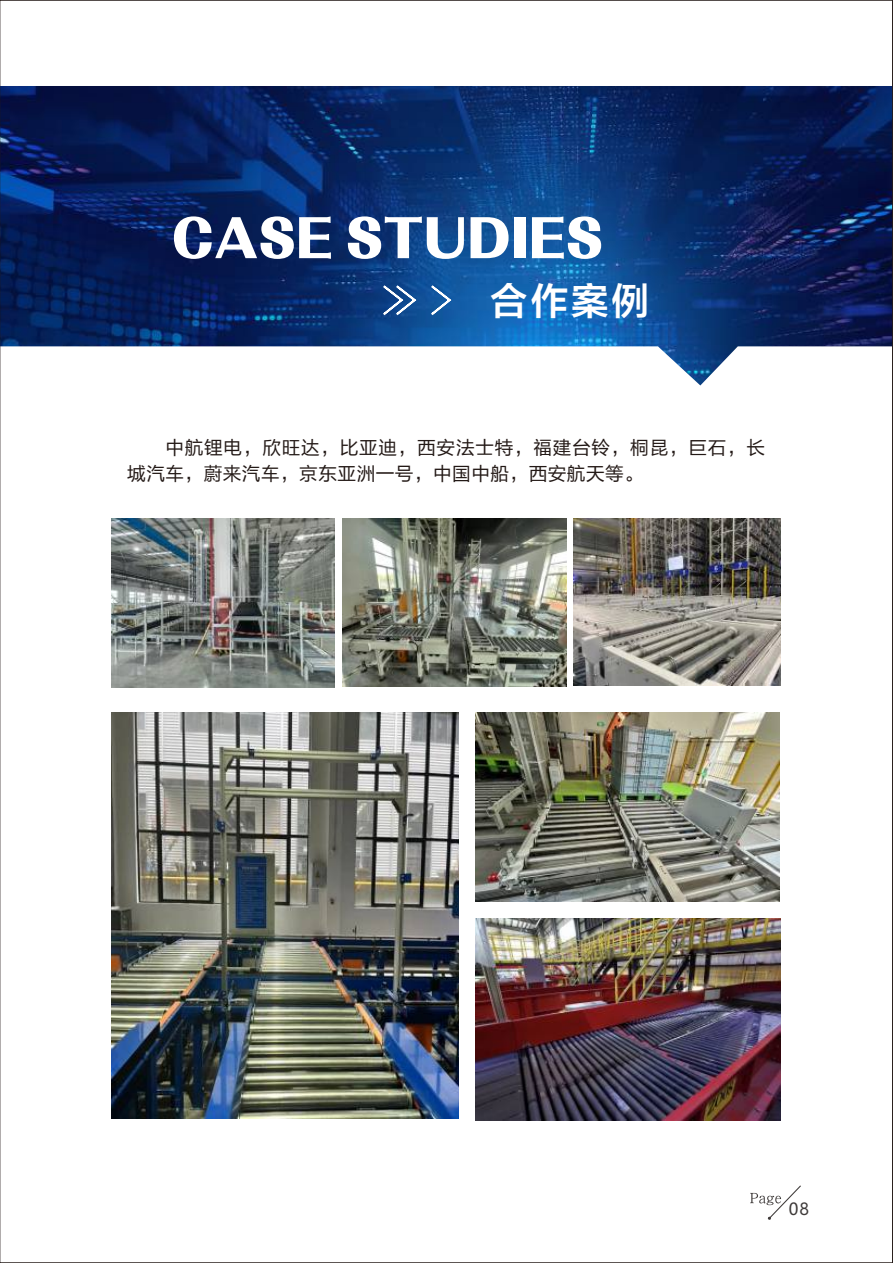
<style>
.page{position:relative;width:893px;height:1263px;background:#fff}
.page>*{position:absolute;margin:0;border:0;box-sizing:border-box;transform-origin:0 0}
.t1{font:50.4px "FZJTH";letter-spacing:.03em;color:#fff}
.t2{font:37.5px "FZLTZCHK GBK1 0";color:#fff}
.t3{font:18.6px/26.8px "FZLTHK GBK1 0";letter-spacing:.03em;color:#231916}
.t4{font:16.5px "Microsoft Ya Hei";color:#3e3a39}
</style>
<div class="page">
<img style="left:2px;top:86px;width:889px;height:299px">
<svg style="left:382px;top:284px;width:36px;height:33px"></svg>
<svg style="left:430px;top:284px;width:23px;height:33px"></svg>
<img style="left:112px;top:519px;width:223px;height:168px">
<img style="left:342px;top:519px;width:224px;height:168px">
<img style="left:574px;top:519px;width:206px;height:167px">
<img style="left:476px;top:712px;width:303px;height:189px">
<img style="left:476px;top:919px;width:305px;height:201px">
<svg style="left:750px;top:1185px;width:51px;height:35px"></svg>
<img style="left:112px;top:712px;width:346px;height:406px">
<h1 class="t1" style="left:173px;top:212px;width:431px">CASE STUDIES</h1>
<h2 class="t2" style="left:490px;top:280px;width:160px">合作案例</h2>
<p class="t3" style="left:127px;top:434px;width:639px;text-indent:38px">中航锂电，欣旺达，比亚迪，西安法士特，福建台铃，桐昆，巨石，长城汽车，蔚来汽车，京东亚洲一号，中国中船，西安航天等。</p>
<p class="t4" style="left:789px;top:1201px;width:22px">08</p>
</div>
